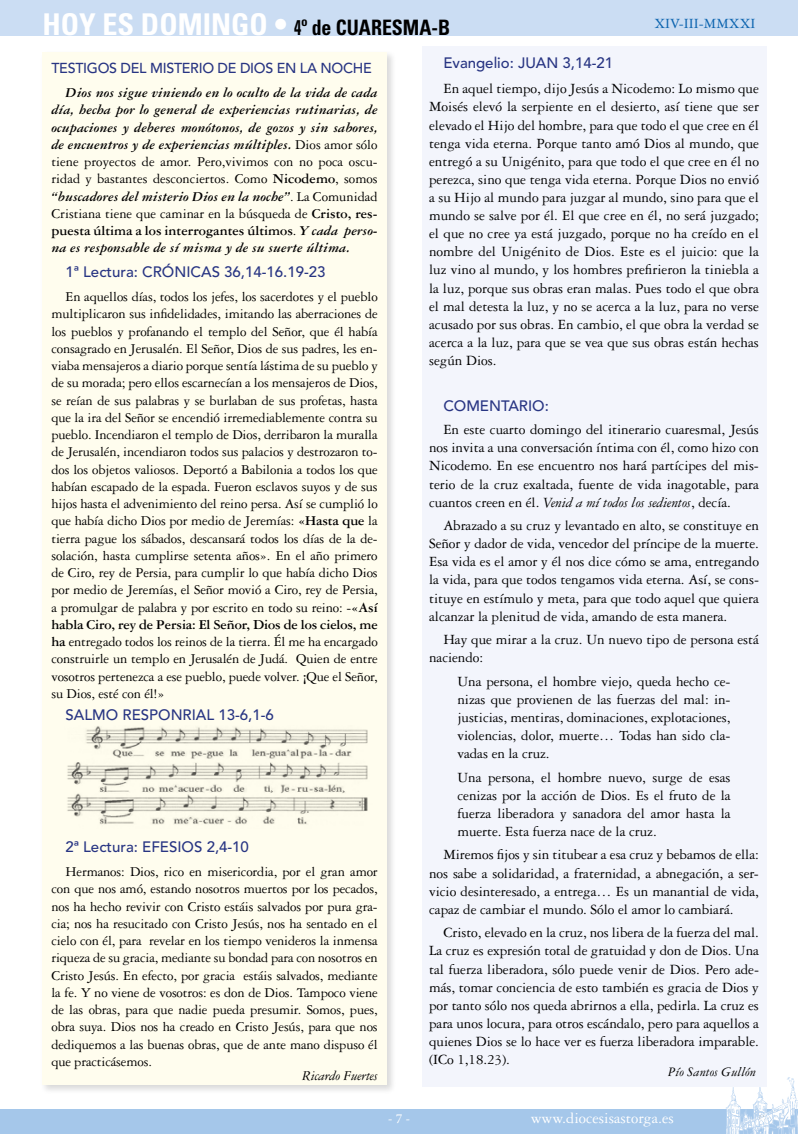
<style>
.page{position:relative;width:798px;height:1134px;background:#fff}
.page>*{position:absolute;margin:0;border:0;box-sizing:border-box;transform-origin:0 0}
.t1{font:700 condensed 30px "Univers LT Std";color:#fff}
.t2{font:700 condensed 21.25px "Univers LT Std";color:#000;scale:.76 1}
.t3{font:16.25px "Garamond 3 LT Std";color:#fff}
.t4{font:15px/18.1px "Garamond 3 LT Std";letter-spacing:-.005em;color:#000;text-align:justify}
.t5{font:500 15px "Avenir LT Std";color:#283583}
.t6{font:15px "Garamond 3 LT Std";color:#0c64af}
.t7{font:14.38px/17.2px "Garamond 3 LT Std";letter-spacing:-.01em;color:#000;text-align:justify}
.t8{font:italic 700 14.38px/17.2px "Garamond 3 LT Std";color:#000;text-align:justify}
.t9{font:500 14.38px "Avenir LT Std";letter-spacing:-.02em;color:#283583}
.t10{font:italic 14.38px "Garamond 3 LT Std";letter-spacing:-.01em;color:#000}
.t11{font:italic 13.75px "Garamond 3 LT Std";color:#000}
.t12{font:13.75px "Minion Pro";color:#fff}
.s1{font-style:italic}
.s2{font-weight:400;font-style:normal}
.s3{font-style:normal}
.s4{font-weight:700}
</style>
<div class="page">
<div style="left:0;top:1109px;width:797px;height:25px;background:#a5c7ea"></div>
<svg style="left:725px;top:1077px;width:73px;height:57px"></svg>
<div style="left:0;top:0;width:797px;height:35px;background:#cbddf3"></div>
<div style="left:422px;top:46px;width:343px;height:1040px;background:#f3f5fc"></div>
<div style="left:40px;top:50px;width:356px;height:1045px;background:#000;opacity:.15"></div>
<div style="left:43px;top:53px;width:343px;height:1032px;background:#fffdee"></div>
<img style="left:67px;top:726px;width:301px;height:99px">
<h1 class="t1" style="left:43px;top:6px;width:246px">HOY ES DOMINGO •</h1>
<p class="t6" style="left:654px;top:16px;width:103px">XIV-III-MMXXI</p>
<h2 class="t2" style="left:294px;top:14px;width:207px">4º de CUARESMA-B</h2>
<p class="t5" style="left:443px;top:54px;width:171px">Evangelio: JUAN 3,14-21</p>
<p class="t4" style="left:429px;top:80px;width:331px;text-indent:14px">En aquel tiempo, dijo Jesús a Nicodemo: Lo mismo que Moisés elevó la serpiente en el desierto, así tiene que ser elevado el Hijo del hombre, para que todo el que cree en él tenga vida eterna. Porque tanto amó Dios al mundo, que entregó a su Unigénito, para que todo el que cree en él no perezca, sino que tenga vida eterna. Porque Dios no envió a su Hijo al mundo para juzgar al mundo, sino para que el mundo se salve por él. El que cree en él, no será juzgado; el que no cree ya está juzgado, porque no ha creído en el nombre del Unigénito de Dios. Este es el juicio: que la luz vino al mundo, y los hombres prefirieron la tiniebla a la luz, porque sus obras eran malas. Pues todo el que obra el mal detesta la luz, y no se acerca a la luz, para no verse acusado por sus obras. En cambio, el que obra la verdad se acerca a la luz, para que se vea que sus obras están hechas según Dios.</p>
<p class="t5" style="left:443px;top:397px;width:107px">COMENTARIO:</p>
<p class="t4" style="left:429px;top:421px;width:331px;text-indent:14px">En este cuarto domingo del itinerario cuaresmal, Jesús nos invita a una conversación íntima con él, como hizo con Nicodemo. En ese encuentro nos hará partícipes del mis&shy;terio de la cruz exaltada, fuente de vida inagotable, para cuantos creen en él. <span class="s1">Venid a mí todos los sedientos</span>, decía.</p>
<p class="t4" style="left:429px;top:517px;width:331px;text-indent:14px">Abrazado a su cruz y levantado en alto, se constituye en Señor y dador de vida, vencedor del príncipe de la muerte.<br>Esa vida es el amor y él nos dice cómo se ama, entregando la vida, para que todos tengamos vida eterna. Así, se cons&shy;tituye en estímulo y meta, para que todo aquel que quiera alcanzar la plenitud de vida, amando de esta manera.</p>
<p class="t4" style="left:429px;top:631px;width:331px;text-indent:14px">Hay que mirar a la cruz. Un nuevo tipo de persona está naciendo:</p>
<p class="t4" style="left:457px;top:672px;width:274px">Una persona, el hombre viejo, queda hecho ce&shy;nizas que provienen de las fuerzas del mal: in&shy;justicias, mentiras, dominaciones, explotaciones, violencias, dolor, muerte… Todas han sido cla&shy;vadas en la cruz.</p>
<p class="t4" style="left:457px;top:768px;width:274px">Una persona, el hombre nuevo, surge de esas cenizas por la acción de Dios. Es el fruto de la fuerza liberadora y sanadora del amor hasta la muerte. Esta fuerza nace de la cruz.</p>
<p class="t4" style="left:429px;top:846px;width:331px;text-indent:14px">Miremos fijos y sin titubear a esa cruz y bebamos de ella: nos sabe a solidaridad, a fraternidad, a abnegación, a ser&shy;vicio desinteresado, a entrega… Es un manantial de vida, capaz de cambiar el mundo. Sólo el amor lo cambiará.</p>
<p class="t4" style="left:429px;top:924px;width:331px;text-indent:14px">Cristo, elevado en la cruz, nos libera de la fuerza del mal.<br>La cruz es expresión total de gratuidad y don de Dios. Una tal fuerza liberadora, sólo puede venir de Dios. Pero ade&shy;más, tomar conciencia de esto también es gracia de Dios y por tanto sólo nos queda abrirnos a ella, pedirla. La cruz es para unos locura, para otros escándalo, pero para aquellos a quienes Dios se lo hace ver es fuerza liberadora imparable. (ICo 1,18.23).</p>
<p class="t11" style="left:667px;top:1064px;width:89px">Pío Santos Gullón</p>
<p class="t9" style="left:51px;top:59px;width:322px">TESTIGOS DEL MISTERIO DE DIOS EN LA NOCHE</p>
<p class="t8" style="left:51px;top:84px;width:328px;text-indent:14px">Dios nos sigue viniendo en lo oculto de la vida de cada día, hecha por lo general de experiencias rutinarias, de ocupaciones y deberes monótonos, de gozos y sin sabores, de encuentros y de experiencias múltiples. <span class="s2">Dios amor sólo tiene proyectos de amor. Pero,vivimos con no poca oscu&shy;ridad y bastantes desconciertos. Como</span> <span class="s3">Nicodemo</span><span class="s2">, somos </span>“buscadores del misterio Dios en la noche”<span class="s2">. La Comunidad Cristiana tiene que caminar en la búsqueda de</span> <span class="s3">Cristo, res&shy;puesta última a los interrogantes últimos</span><span class="s2">.</span> Y cada perso&shy;na es responsable de sí misma y de su suerte última.</p>
<p class="t5" style="left:66px;top:263px;width:261px">1ª Lectura: CRÓNICAS 36,14-16.19-23</p>
<p class="t7" style="left:51px;top:288px;width:328px;text-indent:14px">En aquellos días, todos los jefes, los sacerdotes y el pueblo multiplicaron sus infidelidades, imitando las aberraciones de los pueblos y profanando el templo del Señor, que él había consagrado en Jerusalén. El Señor, Dios de sus padres, les en&shy;viaba mensajeros a diario porque sentía lástima de su pueblo y de su morada; pero ellos escarnecían a los mensajeros de Dios, se reían de sus palabras y se burlaban de sus profetas, hasta que la ira del Señor se encendió irremediablemente contra su pueblo. Incendiaron el templo de Dios, derribaron la muralla de Jerusalén, incendiaron todos sus palacios y destrozaron to&shy;dos los objetos valiosos. Deportó a Babilonia a todos los que habían escapado de la espada. Fueron esclavos suyos y de sus hijos hasta el advenimiento del reino persa. Así se cumplió lo que había dicho Dios por medio de Jeremías: <span class="s4">«Hasta que</span> la tierra pague los sábados, descansará todos los días de la de&shy;solación, hasta cumplirse setenta años». En el año primero de Ciro, rey de Persia, para cumplir lo que había dicho Dios por medio de Jeremías, el Señor movió a Ciro, rey de Persia, a promulgar de palabra y por escrito en todo su reino: -<span class="s4">«Así habla Ciro, rey de Persia: El Señor, Dios de los cielos, me ha</span> entregado todos los reinos de la tierra. Él me ha encargado construirle un templo en Jerusalén de Judá. Quien de entre vosotros pertenezca a ese pueblo, puede volver. <span class="s4">¡</span>Que el Señor, su Dios, esté con él!»</p>
<p class="t5" style="left:66px;top:706px;width:210px">SALMO RESPONRIAL 13-6,1-6</p>
<p class="t5" style="left:66px;top:838px;width:185px">2ª Lectura: EFESIOS 2,4-10</p>
<p class="t7" style="left:51px;top:863px;width:328px;text-indent:14px">Hermanos: Dios, rico en misericordia, por el gran amor con que nos amó, estando nosotros muertos por los pecados, nos ha hecho revivir con Cristo estáis salvados por pura gra&shy;cia; nos ha resucitado con Cristo Jesús, nos ha sentado en el cielo con él, para revelar en los tiempo venideros la inmensa riqueza de su gracia, mediante su bondad para con nosotros en Cristo Jesús. En efecto, por gracia estáis salvados, mediante la fe. Y no viene de vosotros: es don de Dios. Tampoco viene de las obras, para que nadie pueda presumir. Somos, pues, obra suya. Dios nos ha creado en Cristo Jesús, para que nos dediquemos a las buenas obras, que de ante mano dispuso él que practicásemos.</p>
<p class="t10" style="left:302px;top:1068px;width:77px">Ricardo Fuertes</p>
<p class="t12" style="left:387px;top:1109px;width:24px">- 7 -</p>
<p class="t3" style="left:530px;top:1109px;width:144px">www.diocesisastorga.es</p>
</div>
